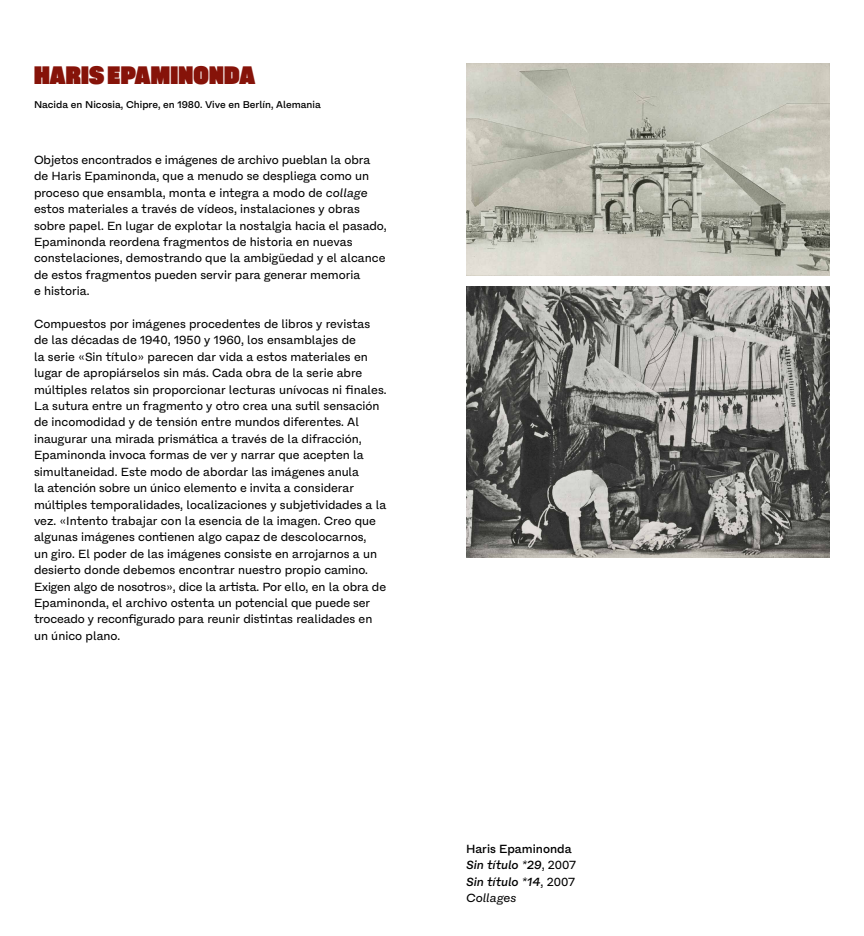
<style>
.page{position:relative;width:864px;height:936px;background:#fff}
.page>*{position:absolute;margin:0;border:0;box-sizing:border-box;transform-origin:0 0}
.t1{font:25.2px "Akkordeon Fourteen";letter-spacing:.01em;color:#861309}
.t2{font:12px/16.4px "Fracktif";color:#000}
.t3{font:italic 500 12px/16.4px "Fracktif";color:#000}
.t4{font:500 10px "Fracktif";color:#000}
.s1{font-style:italic}
.s2{font-style:normal}
.s3{font-weight:400;font-style:normal}
.s4{font-weight:400}
</style>
<div class="page">
<img style="left:466px;top:287px;width:364px;height:270px">
<img style="left:466px;top:64px;width:364px;height:211px">
<h1 class="t1" style="left:34px;top:61px;width:223px">HARIS EPAMINONDA</h1>
<p class="t4" style="left:34px;top:99px;width:288px">Nacida en Nicosia, Chipre, en 1980. Vive en Berlín, Alemania</p>
<p class="t2" style="left:34px;top:152px;width:354px">Objetos encontrados e imágenes de archivo pueblan la obra de Haris Epaminonda, que a menudo se despliega como un proceso que ensambla, monta e integra a modo de <span class="s1">collage </span>estos materiales a través de vídeos, instalaciones y obras sobre papel. En lugar de explotar la nostalgia hacia el pasado, Epaminonda reordena fragmentos de historia en nuevas constelaciones, demostrando que la ambigüedad y el alcance de estos fragmentos pueden servir para generar memoria<br>e historia.</p>
<p class="t2" style="left:34px;top:316px;width:354px">Compuestos por imágenes procedentes de libros y revistas de las décadas de 1940, 1950 y 1960, los ensamblajes de<br>la serie «Sin título» parecen dar vida a estos materiales en lugar de apropiárselos sin más. Cada obra de la serie abre múltiples relatos sin proporcionar lecturas unívocas ni finales.<br>La sutura entre un fragmento y otro crea una sutil sensación de incomodidad y de tensión entre mundos diferentes. Al inaugurar una mirada prismática a través de la difracción, Epaminonda invoca formas de ver y narrar que acepten la simultaneidad. Este modo de abordar las imágenes anula<br>la atención sobre un único elemento e invita a considerar múltiples temporalidades, localizaciones y subjetividades a la vez. «Intento trabajar con la esencia de la imagen. Creo que algunas imágenes contienen algo capaz de descolocarnos,<br>un giro. El poder de las imágenes consiste en arrojarnos a un desierto donde debemos encontrar nuestro propio camino.<br>Exigen algo de nosotros», dice la artista. Por ello, en la obra de Epaminonda, el archivo ostenta un potencial que puede ser troceado y reconfigurado para reunir distintas realidades en un único plano.</p>
<p class="t3" style="left:466px;top:840px;width:112px"><span class="s2">Haris Epaminonda<br></span>Sin título *29<span class="s3">, 2007<br></span>Sin título *14<span class="s3">, 2007<br></span><span class="s4">Collages</span></p>
</div>
